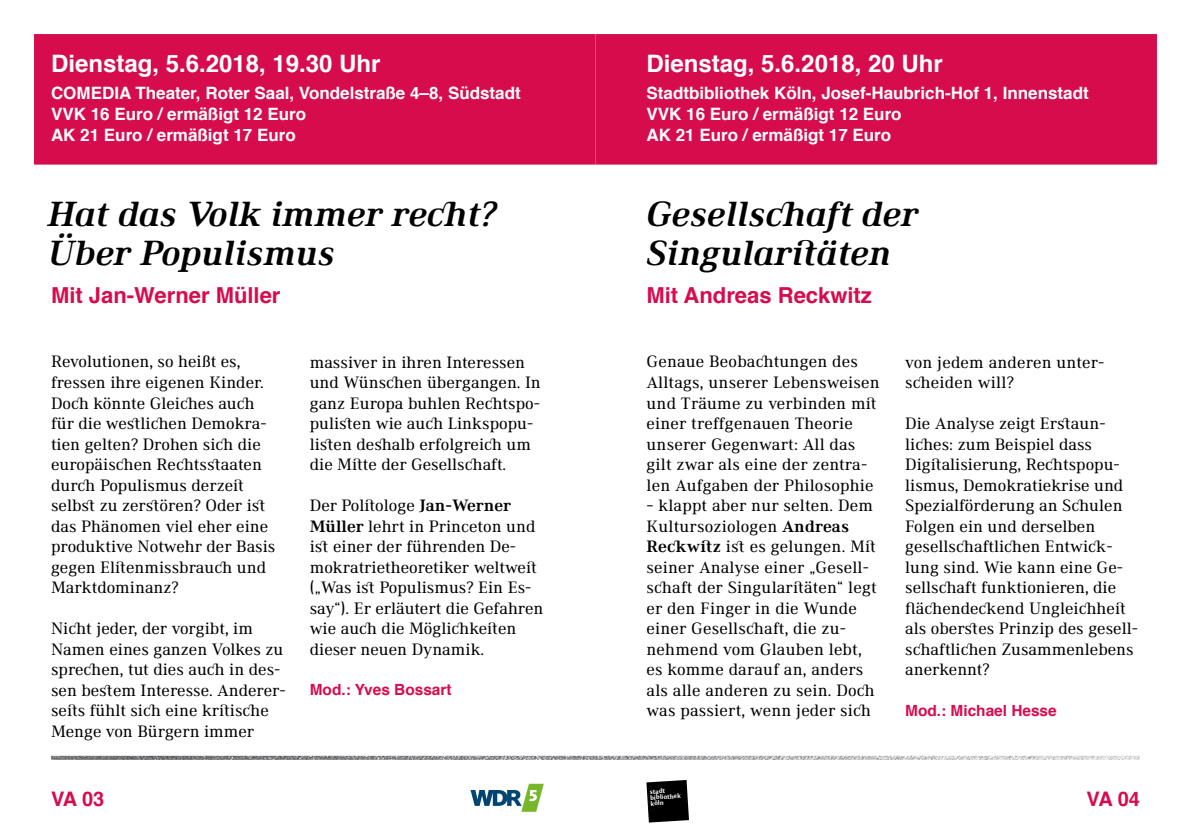
<style>
.page{position:relative;width:1191px;height:840px;background:#fff}
.page>*{position:absolute;margin:0;border:0;box-sizing:border-box;transform-origin:0 0}
.t1{font:italic 700 36px/39px "Ethos";color:#000}
.t2{font:700 24px "Helvetica";color:#fff}
.t3{font:700 22px "Helvetica";color:#d60c4d}
.t4{font:700 20px "Helvetica";letter-spacing:-.035em;color:#d60c4d}
.t5{font:17px/20.6px "Ethos";color:#000}
.t6{font:700 17px/21px "Helvetica";color:#fff}
.t7{font:700 15.4px "Helvetica";color:#d60c4d}
.t8{font:700 6.2px/5.8px "DTL Argo T";color:#fff}
.s1{font-weight:700}
</style>
<div class="page">
<div style="left:595px;top:34px;width:562px;height:130px;background:#d60c4d"></div>
<div style="left:34px;top:34px;width:561px;height:130px;background:#d60c4d"></div>
<img style="left:51px;top:755px;width:1089px;height:4px">
<svg style="left:646px;top:780px;width:43px;height:42px;background:#1b1b1b"></svg>
<svg style="left:470px;top:783px;width:74px;height:28px"></svg>
<h2 class="t2" style="left:51px;top:44px;width:331px">Dienstag, 5.6.2018, 19.30 Uhr</h2>
<p class="t6" style="left:51px;top:82px;width:471px">COMEDIA Theater, Roter Saal, Vondelstraße 4–8, Südstadt<br>VVK 16 Euro / ermäßigt 12 Euro<br>AK 21 Euro / ermäßigt 17 Euro</p>
<h1 class="t1" style="left:48px;top:194px;width:450px">Hat das Volk immer recht?<br>Über Populismus</h1>
<p class="t3" style="left:51px;top:277px;width:231px">Mit Jan-Werner Müller</p>
<p class="t5" style="left:51px;top:351px;width:226px">Revolutionen, so heißt es, fressen ihre eigenen Kinder.<br>Doch könnte Gleiches auch für die westlichen Demokra&shy;tien gelten? Drohen sich die europäischen Rechtsstaaten durch Populismus derzeit selbst zu zerstören? Oder ist das Phänomen viel eher eine produktive Notwehr der Basis gegen Elitenmissbrauch und<br>Marktdominanz?</p>
<p class="t5" style="left:51px;top:618px;width:236px">Nicht jeder, der vorgibt, im<br>Namen eines ganzen Volkes zu sprechen, tut dies auch in des&shy;sen bestem Interesse. Anderer&shy;seits fühlt sich eine kritische<br>Menge von Bürgern immer</p>
<p class="t5" style="left:310px;top:351px;width:233px">massiver in ihren Interessen und Wünschen übergangen. In ganz Europa buhlen Rechtspo&shy;pulisten wie auch Linkspopu&shy;listen deshalb erfolgreich um die Mitte der Gesellschaft.</p>
<p class="t5" style="left:310px;top:495px;width:235px">Der Politologe <span class="s1">Jan-Werner<br>Müller</span> lehrt in Princeton und ist einer der führenden De&shy;mokratrietheoretiker weltweit („Was ist Populismus? Ein Es&shy;say“). Er erläutert die Gefahren wie auch die Möglichkeiten dieser neuen Dynamik.</p>
<p class="t7" style="left:310px;top:677px;width:143px">Mod.: Yves Bossart</p>
<h2 class="t2" style="left:646px;top:44px;width:298px">Dienstag, 5.6.2018, 20 Uhr</h2>
<p class="t6" style="left:646px;top:82px;width:444px">Stadtbibliothek Köln, Josef-Haubrich-Hof 1, Innenstadt<br>VVK 16 Euro / ermäßigt 12 Euro<br>AK 21 Euro / ermäßigt 17 Euro</p>
<h1 class="t1" style="left:646px;top:194px;width:273px">Gesellschaft der<br>Singularitäten</h1>
<p class="t3" style="left:646px;top:277px;width:227px">Mit Andreas Reckwitz</p>
<p class="t5" style="left:646px;top:351px;width:235px">Genaue Beobachtungen des<br>Alltags, unserer Lebensweisen und Träume zu verbinden mit einer treffgenauen Theorie unserer Gegenwart: All das gilt zwar als eine der zentra&shy;len Aufgaben der Philosophie</p>
<p class="t5" style="left:646px;top:495px;width:232px">– klappt aber nur selten. Dem<br>Kultursoziologen <span class="s1">Andreas<br>Reckwitz</span> ist es gelungen. Mit seiner Analyse einer „Gesell&shy;schaft der Singularitäten“ legt er den Finger in die Wunde einer Gesellschaft, die zu&shy;nehmend vom Glauben lebt, es komme darauf an, anders als alle anderen zu sein. Doch was passiert, wenn jeder sich</p>
<p class="t5" style="left:905px;top:351px;width:201px">von jedem anderen unter&shy;scheiden will?</p>
<p class="t5" style="left:905px;top:413px;width:234px">Die Analyse zeigt Erstaun&shy;liches: zum Beispiel dass<br>Digitalisierung, Rechtspopu&shy;lismus, Demokratiekrise und<br>Spezialförderung an Schulen<br>Folgen ein und derselben gesellschaftlichen Entwick&shy;lung sind. Wie kann eine Ge&shy;sellschaft funktionieren, die flächendeckend Ungleichheit als oberstes Prinzip des gesell&shy;schaftlichen Zusammenlebens anerkennt?</p>
<p class="t7" style="left:905px;top:697px;width:153px">Mod.: Michael Hesse</p>
<p class="t4" style="left:51px;top:782px;width:55px">VA 03</p>
<p class="t8" style="left:649px;top:788px;width:32px;rotate:-4deg">stadt bibliothek köln</p>
<p class="t4" style="left:1086px;top:782px;width:55px">VA 04</p>
</div>
